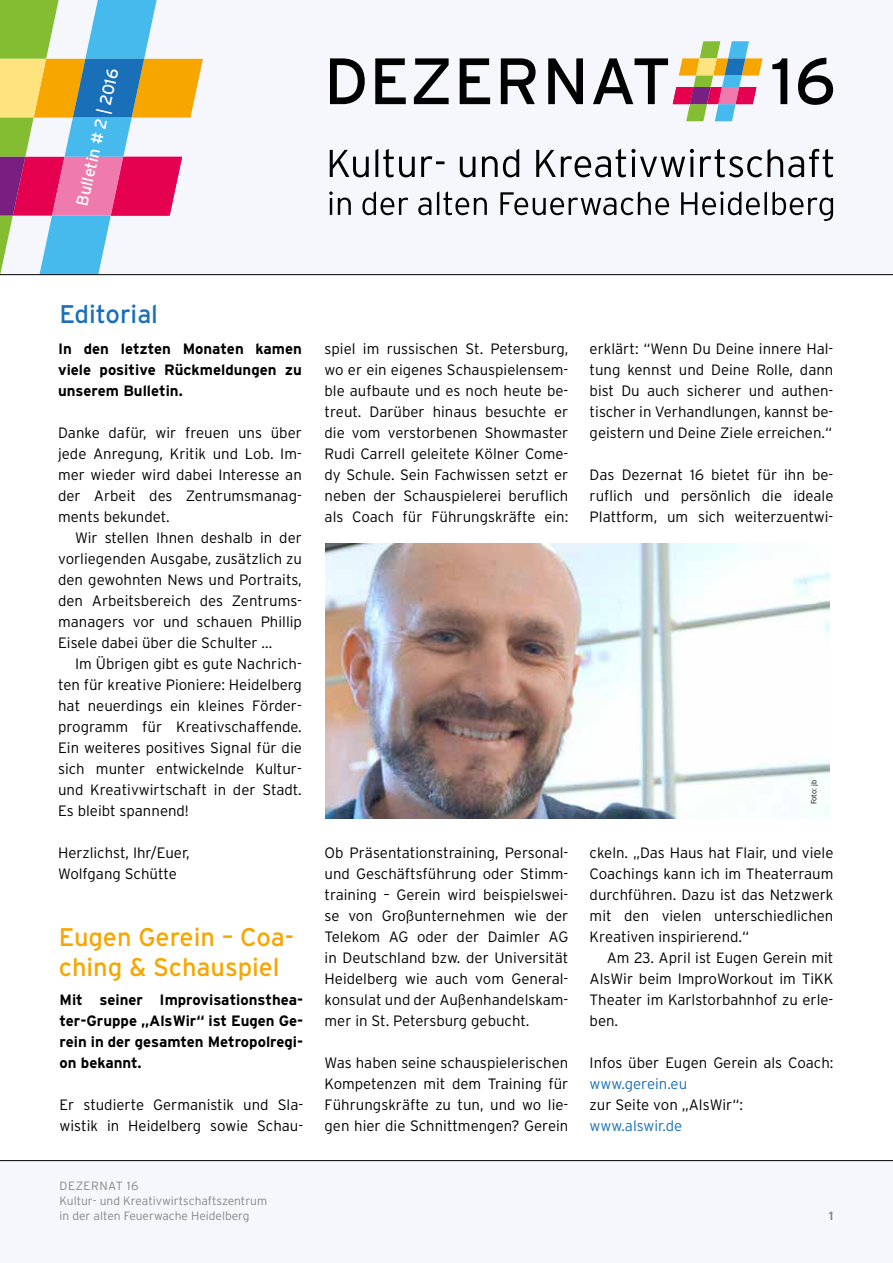
<style>
.page{position:relative;width:893px;height:1263px;background:#fff}
.page>*{position:absolute;margin:0;border:0;box-sizing:border-box;transform-origin:0 0}
.t1{font:25.5px/30px "Interstate";color:#f7a600}
.t2{font:25.5px "Interstate";color:#1a70b8}
.t3{font:16.5px "Interstate";color:#fff}
.t4{font:300 15px/21px "Interstate";color:#000;text-align:justify}
.t5{font:700 15px/21px "Interstate";color:#000;text-align:justify}
.t6{font:300 15px "Interstate";color:#1a70b8}
.t7{font:300 12px/15px "Interstate";color:#878786}
.t8{font:700 12px "Interstate";color:#878786}
.t9{font:300 7.5px "Interstate";color:#000}
</style>
<div class="page">
<img style="left:325px;top:544px;width:504px;height:275px">
<div style="left:0;top:0;width:893px;height:274px;background:#f6f7fc"></div>
<svg style="left:0;top:0;width:203px;height:274px"></svg>
<svg style="left:330px;top:58px;width:35px;height:46px"></svg>
<svg style="left:375px;top:58px;width:31px;height:46px"></svg>
<svg style="left:414px;top:58px;width:35px;height:46px"></svg>
<svg style="left:460px;top:58px;width:30px;height:46px"></svg>
<svg style="left:501px;top:58px;width:35px;height:46px"></svg>
<svg style="left:548px;top:58px;width:35px;height:46px"></svg>
<svg style="left:772px;top:58px;width:15px;height:46px"></svg>
<svg style="left:798px;top:58px;width:35px;height:47px"></svg>
<svg style="left:593px;top:41px;width:169px;height:80px"></svg>
<svg style="left:329px;top:191px;width:504px;height:30px"></svg>
<svg style="left:330px;top:149px;width:503px;height:28px"></svg>
<hr style="left:0;top:274px;width:893px;height:1px;background:#000">
<div style="left:0;top:1161px;width:893px;height:102px;background:#f6f7fc"></div>
<hr style="left:0;top:1160px;width:893px;height:1px;background:#000">
<p class="t3" style="left:72px;top:203px;width:142px;rotate:-77deg">Bulletin # 2 | 2016</p>
<h1 class="t2" style="left:60px;top:299px;width:100px">Editorial</h1>
<p class="t5" style="left:58px;top:338px;width:245px">In den letzten Monaten kamen viele positive Rückmeldungen zu unserem Bulletin.</p>
<p class="t4" style="left:58px;top:422px;width:245px">Danke dafür, wir freuen uns über jede Anregung, Kritik und Lob. Im&shy;mer wieder wird dabei Interesse an der Arbeit des Zentrumsmanag&shy;ments bekundet.</p>
<p class="t4" style="left:58px;top:527px;width:245px;text-indent:17px">Wir stellen Ihnen deshalb in der vorliegenden Ausgabe, zusätzlich zu den gewohnten News und Portraits, den Arbeitsbereich des Zentrums&shy;managers vor und schauen Phillip Eisele dabei über die Schulter …</p>
<p class="t4" style="left:58px;top:653px;width:245px;text-indent:17px">Im Übrigen gibt es gute Nachrich&shy;ten für kreative Pioniere: Heidelberg hat neuerdings ein kleines Förder&shy;programm für Kreativschaffende.<br>Ein weiteres positives Signal für die sich munter entwickelnde Kultur&shy;und Kreativwirtschaft in der Stadt.<br>Es bleibt spannend!</p>
<p class="t4" style="left:58px;top:842px;width:133px">Herzlichst, Ihr/Euer,<br>Wolfgang Schütte</p>
<h1 class="t1" style="left:59px;top:921px;width:237px">Eugen Gerein – Coa&shy;ching &amp; Schauspiel</h1>
<p class="t5" style="left:60px;top:989px;width:245px">Mit seiner Improvisationsthea&shy;ter-Gruppe „AlsWir“ ist Eugen Ge&shy;rein in der gesamten Metropolregi&shy;on bekannt.</p>
<p class="t4" style="left:60px;top:1094px;width:245px">Er studierte Germanistik und Sla&shy;wistik in Heidelberg sowie Schau-</p>
<p class="t7" style="left:60px;top:1178px;width:209px">DEZERNAT 16<br>Kultur- und Kreativwirtschaftszentrum in der alten Feuerwache Heidelberg</p>
<p class="t4" style="left:325px;top:338px;width:245px">spiel im russischen St. Petersburg, wo er ein eigenes Schauspielensem&shy;ble aufbaute und es noch heute be&shy;treut. Darüber hinaus besuchte er die vom verstorbenen Showmaster Rudi Carrell geleitete Kölner Come&shy;dy Schule. Sein Fachwissen setzt er neben der Schauspielerei beruflich als Coach für Führungskräfte ein:</p>
<p class="t4" style="left:590px;top:338px;width:245px">erklärt: “Wenn Du Deine innere Hal&shy;tung kennst und Deine Rolle, dann bist Du auch sicherer und authen&shy;tischer in Verhandlungen, kannst be&shy;geistern und Deine Ziele erreichen.“</p>
<p class="t4" style="left:590px;top:464px;width:245px">Das Dezernat 16 bietet für ihn be&shy;ruflich und persönlich die ideale Plattform, um sich weiterzuentwi-</p>
<p class="t4" style="left:325px;top:842px;width:245px">Ob Präsentationstraining, Personal&shy;und Geschäftsführung oder Stimm&shy;training – Gerein wird beispielswei&shy;se von Großunternehmen wie der Telekom AG oder der Daimler AG in Deutschland bzw. der Universität Heidelberg wie auch vom General&shy;konsulat und der Außenhandelskam&shy;mer in St. Petersburg gebucht.</p>
<p class="t4" style="left:325px;top:1052px;width:245px">Was haben seine schauspielerischen Kompetenzen mit dem Training für Führungskräfte zu tun, und wo lie&shy;gen hier die Schnittmengen? Gerein</p>
<p class="t9" style="left:809px;top:804px;width:26px;rotate:-90deg">Foto: jb</p>
<p class="t4" style="left:590px;top:842px;width:245px">ckeln. „Das Haus hat Flair, und viele Coachings kann ich im Theaterraum durchführen. Dazu ist das Netzwerk mit den vielen unterschiedlichen Kreativen inspirierend.“</p>
<p class="t4" style="left:590px;top:947px;width:245px;text-indent:17px">Am 23. April ist Eugen Gerein mit AlsWir beim ImproWorkout im TiKK Theater im Karlstorbahnhof zu erle&shy;ben.</p>
<p class="t4" style="left:590px;top:1052px;width:245px">Infos über Eugen Gerein als Coach:</p>
<p class="t6" style="left:590px;top:1074px;width:99px">www.gerein.eu</p>
<p class="t4" style="left:590px;top:1094px;width:155px">zur Seite von „AlsWir“:</p>
<p class="t6" style="left:590px;top:1116px;width:94px">www.alswir.de</p>
<p class="t8" style="left:829px;top:1209px;width:6px">1</p>
</div>
